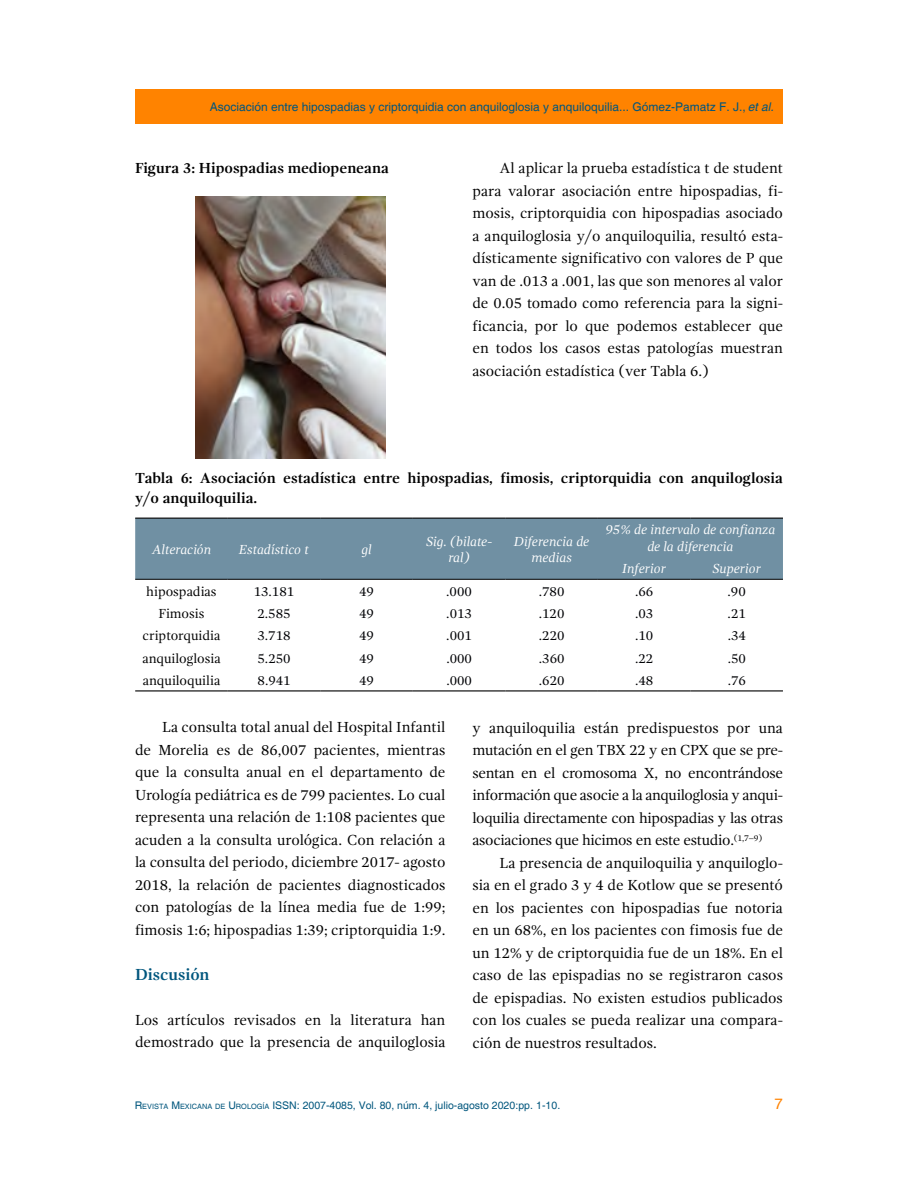
<style>
.page{position:relative;width:918px;height:1188px;background:#fff}
.page>*{position:absolute;margin:0;border:0;box-sizing:border-box;transform-origin:0 0}
.t1{font:700 16.5px "Gandhi Serif";color:#00567d}
.t2{font:15px/22.5px "Gandhi Serif";color:#000;text-align:justify}
.t3{font:700 15px/19.5px "Gandhi Serif";color:#000}
.t4{font:15px "Helvetica";color:#ff8300}
.t5{font:italic 13.5px/16.5px "Gandhi Serif";color:#fff;text-align:center}
.t6{font:13.5px "Gandhi Serif";color:#010205}
.t7{font:13.5px "Gandhi Serif";color:#000}
.t8{font:12px "Helvetica";color:#00567d}
.t9{font:10.5px "Helvetica";color:#00567d}
.s1{font-style:italic}
.s2{font-style:inherit}
.s3{font-size:7.35px}
</style>
<div class="page">
<div style="left:135px;top:89px;width:648px;height:34px;background:#ff8300"></div>
<img style="left:195px;top:197px;width:191px;height:262px">
<div style="left:135px;top:519px;width:648px;height:60px;background:#7090a3"></div>
<hr style="left:135px;top:518px;width:93px;height:1px;background:#000">
<hr style="left:228px;top:518px;width:92px;height:1px;background:#000">
<hr style="left:320px;top:518px;width:93px;height:1px;background:#000">
<hr style="left:413px;top:518px;width:92px;height:1px;background:#000">
<hr style="left:505px;top:518px;width:93px;height:1px;background:#000">
<hr style="left:598px;top:518px;width:92px;height:1px;background:#000">
<hr style="left:690px;top:518px;width:93px;height:1px;background:#000">
<hr style="left:135px;top:579px;width:93px;height:1px;background:#000">
<hr style="left:228px;top:579px;width:92px;height:1px;background:#000">
<hr style="left:320px;top:579px;width:93px;height:1px;background:#000">
<hr style="left:413px;top:579px;width:92px;height:1px;background:#000">
<hr style="left:505px;top:579px;width:93px;height:1px;background:#000">
<hr style="left:598px;top:579px;width:92px;height:1px;background:#000">
<hr style="left:690px;top:579px;width:93px;height:1px;background:#000">
<hr style="left:135px;top:690px;width:93px;height:1px;background:#000">
<hr style="left:228px;top:690px;width:92px;height:1px;background:#000">
<hr style="left:320px;top:690px;width:93px;height:1px;background:#000">
<hr style="left:413px;top:690px;width:92px;height:1px;background:#000">
<hr style="left:505px;top:690px;width:93px;height:1px;background:#000">
<hr style="left:598px;top:690px;width:92px;height:1px;background:#000">
<hr style="left:690px;top:690px;width:93px;height:1px;background:#000">
<p class="t8" style="left:210px;top:100px;width:566px">Asociación entre hipospadias y criptorquidia con anquiloglosia y anquiloquilia... Gómez-Pamatz F. J., <span class="s1">et al.</span></p>
<p class="t3" style="left:135px;top:159px;width:255px">Figura 3: Hipospadias mediopeneana</p>
<p class="t2" style="left:472px;top:157px;width:312px;text-indent:27px">Al aplicar la prueba estadística t de student para valorar asociación entre hipospadias, fi&shy;mosis, criptorquidia con hipospadias asociado a anquiloglosia y/o anquiloquilia, resultó esta&shy;dísticamente significativo con valores de P que van de .013 a .001, las que son menores al valor de 0.05 tomado como referencia para la signi&shy;ficancia, por lo que podemos establecer que en todos los casos estas patologías muestran asociación estadística (ver Tabla 6.)</p>
<p class="t3" style="left:135px;top:468px;width:649px">Tabla 6: Asociación estadística entre hipospadias, fimosis, criptorquidia con anquiloglosia y/o anquiloquilia.</p>
<p class="t5" style="left:152px;top:541px;width:61px">Alteración</p>
<p class="t5" style="left:239px;top:541px;width:72px">Estadístico t</p>
<p class="t5" style="left:361px;top:541px;width:12px">gl</p>
<p class="t5" style="left:426px;top:533px;width:68px">Sig. (bilate&shy;ral)</p>
<p class="t5" style="left:514px;top:533px;width:77px">Diferencia de medias</p>
<p class="t5" style="left:606px;top:522px;width:171px">95% de intervalo de confianza de la diferencia</p>
<p class="t5" style="left:622px;top:561px;width:45px">Inferior</p>
<p class="t5" style="left:712px;top:561px;width:50px">Superior</p>
<p class="t7" style="left:146px;top:583px;width:72px">hipospadias</p>
<p class="t6" style="left:254px;top:583px;width:42px">13.181</p>
<p class="t6" style="left:359px;top:583px;width:16px">49</p>
<p class="t6" style="left:446px;top:583px;width:27px">.000</p>
<p class="t6" style="left:539px;top:583px;width:27px">.780</p>
<p class="t6" style="left:635px;top:583px;width:20px">.66</p>
<p class="t6" style="left:728px;top:583px;width:20px">.90</p>
<p class="t7" style="left:159px;top:606px;width:47px">Fimosis</p>
<p class="t6" style="left:258px;top:606px;width:35px">2.585</p>
<p class="t6" style="left:359px;top:606px;width:16px">49</p>
<p class="t6" style="left:446px;top:606px;width:27px">.013</p>
<p class="t6" style="left:539px;top:606px;width:27px">.120</p>
<p class="t6" style="left:635px;top:606px;width:20px">.03</p>
<p class="t6" style="left:728px;top:606px;width:20px">.21</p>
<p class="t7" style="left:143px;top:628px;width:80px">criptorquidia</p>
<p class="t6" style="left:258px;top:628px;width:35px">3.718</p>
<p class="t6" style="left:359px;top:628px;width:16px">49</p>
<p class="t6" style="left:446px;top:628px;width:27px">.001</p>
<p class="t6" style="left:539px;top:628px;width:27px">.220</p>
<p class="t6" style="left:635px;top:628px;width:20px">.10</p>
<p class="t6" style="left:728px;top:628px;width:20px">.34</p>
<p class="t7" style="left:142px;top:650px;width:80px">anquiloglosia</p>
<p class="t6" style="left:258px;top:650px;width:35px">5.250</p>
<p class="t6" style="left:359px;top:650px;width:16px">49</p>
<p class="t6" style="left:446px;top:650px;width:27px">.000</p>
<p class="t6" style="left:539px;top:650px;width:27px">.360</p>
<p class="t6" style="left:635px;top:650px;width:20px">.22</p>
<p class="t6" style="left:728px;top:650px;width:20px">.50</p>
<p class="t7" style="left:143px;top:673px;width:79px">anquiloquilia</p>
<p class="t6" style="left:258px;top:673px;width:35px">8.941</p>
<p class="t6" style="left:359px;top:673px;width:16px">49</p>
<p class="t6" style="left:446px;top:673px;width:27px">.000</p>
<p class="t6" style="left:539px;top:673px;width:27px">.620</p>
<p class="t6" style="left:635px;top:673px;width:20px">.48</p>
<p class="t6" style="left:728px;top:673px;width:20px">.76</p>
<p class="t2" style="left:135px;top:716px;width:312px;text-indent:27px">La consulta total anual del Hospital Infantil de Morelia es de 86,007 pacientes, mientras que la consulta anual en el departamento de Urología pediátrica es de 799 pacientes. Lo cual representa una relación de 1:108 pacientes que acuden a la consulta urológica. Con relación a la consulta del periodo, diciembre 2017- agosto 2018, la relación de pacientes diagnosticados con patologías de la línea media fue de 1:99; fimosis 1:6; hipospadias 1:39; criptorquidia 1:9.</p>
<p class="t1" style="left:135px;top:965px;width:76px">Discusión</p>
<p class="t2" style="left:135px;top:1009px;width:312px">Los artículos revisados en la literatura han demostrado que la presencia de anquiloglosia</p>
<p class="t2" style="left:472px;top:717px;width:312px">y anquiloquilia están predispuestos por una mutación en el gen TBX 22 y en CPX que se pre&shy;sentan en el cromosoma X, no encontrándose información que asocie a la anquiloglosia y anqui&shy;loquilia directamente con hipospadias y las otras asociaciones que hicimos en este estudio.<sup>(1,7–9)</sup></p>
<p class="t2" style="left:472px;top:852px;width:312px;text-indent:27px">La presencia de anquiloquilia y anquiloglo&shy;sia en el grado 3 y 4 de Kotlow que se presentó en los pacientes con hipospadias fue notoria en un 68%, en los pacientes con fimosis fue de un 12% y de criptorquidia fue de un 18%. En el caso de las epispadias no se registraron casos de epispadias. No existen estudios publicados con los cuales se pueda realizar una compara&shy;ción de nuestros resultados.</p>
<p class="t9" style="left:135px;top:1099px;width:427px"><span class="s2">R</span><span class="s3">EVISTA</span> <span class="s2">M</span><span class="s3">EXICANA DE</span> <span class="s2">U</span><span class="s3">ROLOGÍA</span> ISSN: 2007-4085, Vol. 80, núm. 4, julio-agosto 2020:pp. 1-10.</p>
<p class="t4" style="left:774px;top:1095px;width:10px">7</p>
</div>
